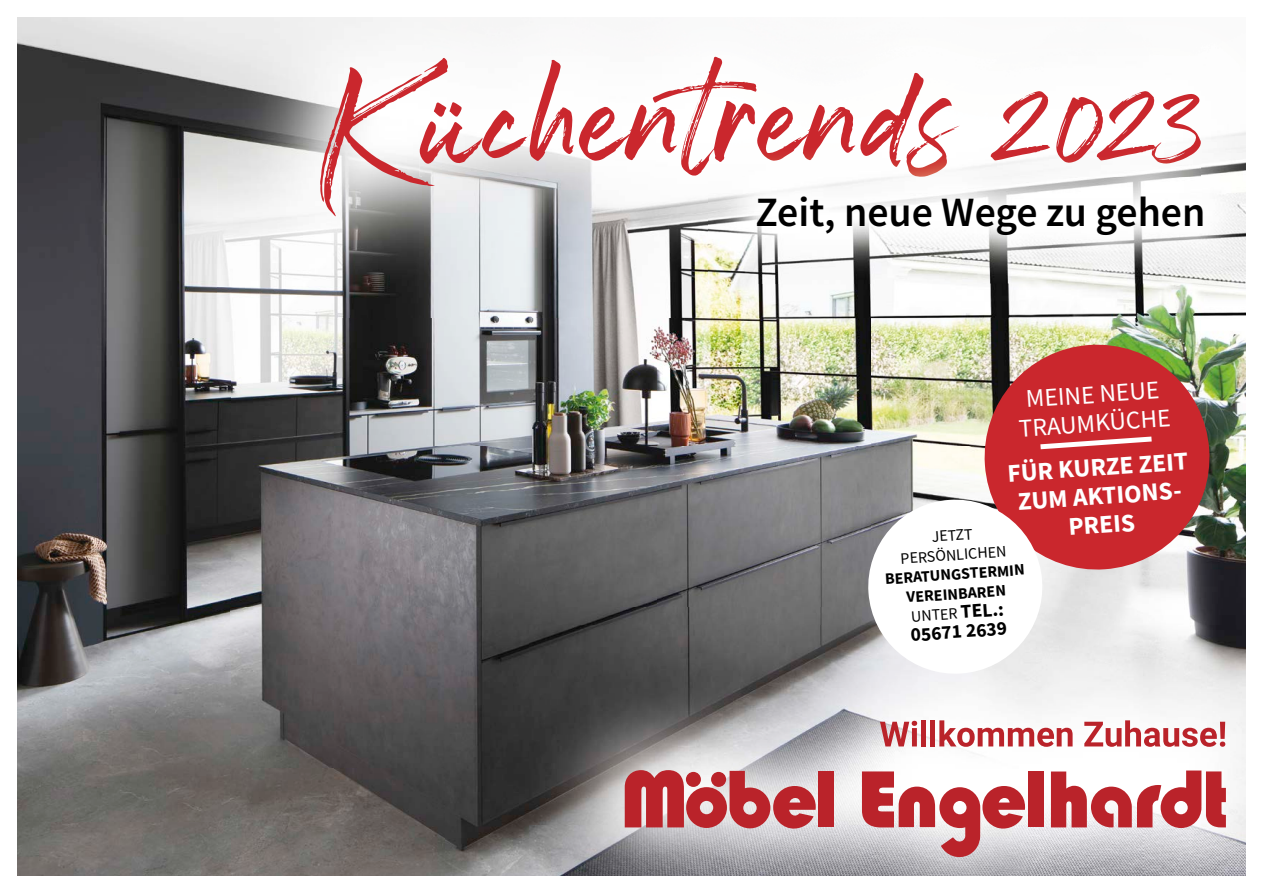
<style>
.page{position:relative;width:1263px;height:893px;background:#fff}
.page>*{position:absolute;margin:0;border:0;box-sizing:border-box;transform-origin:0 0}
.t1{font:127.65px "Rockville Solid";letter-spacing:-.04em;color:#ca272d;scale:1.1 1}
.t2{font:600 41.7px "Mada";color:#000}
.t3{font:700 25.5px/28.8px "Mada";color:#fff;text-align:center}
.t4{font:25.5px/28.8px "Mada";color:#fff;text-align:center}
.t5{font:700 19.5px "Mada";color:#000}
.t6{font:700 15.9px/19.5px "Mada";color:#000;text-align:center}
.t7{font:15.9px "Mada";color:#000}
.s1{font-weight:400}
.s2{font-size:19.5px}
</style>
<div class="page">
<img style="left:1086px;top:317px;width:160px;height:308px">
<img style="left:17px;top:17px;width:200px;height:161px">
<img style="left:17px;top:178px;width:213px;height:698px">
<img style="left:230px;top:317px;width:856px;height:290px">
<img style="left:230px;top:607px;width:321px;height:269px">
<img style="left:551px;top:607px;width:535px;height:18px">
<img style="left:217px;top:17px;width:206px;height:300px">
<img style="left:423px;top:177px;width:308px;height:140px">
<img style="left:731px;top:283px;width:515px;height:34px">
<img style="left:420px;top:57px;width:289px;height:120px">
<img style="left:978px;top:148px;width:268px;height:135px">
<img style="left:709px;top:177px;width:269px;height:106px">
<img style="left:709px;top:148px;width:492px;height:29px">
<img style="left:529px;top:625px;width:717px;height:251px">
<svg style="left:880px;top:721px;width:37px;height:25px"></svg>
<div style="left:921px;top:720px;width:5px;height:26px;background:#ba232a"></div>
<div style="left:930px;top:720px;width:5px;height:26px;background:#ba232a"></div>
<svg style="left:939px;top:720px;width:133px;height:27px"></svg>
<svg style="left:1084px;top:720px;width:141px;height:27px"></svg>
<div style="left:819px;top:771px;width:15px;height:56px;background:#ba232a"></div>
<div style="left:1028px;top:771px;width:15px;height:56px;background:#ba232a"></div>
<svg style="left:625px;top:770px;width:191px;height:59px;background:#c7686d"></svg>
<svg style="left:862px;top:771px;width:163px;height:86px"></svg>
<svg style="left:1051px;top:770px;width:175px;height:58px"></svg>
<img style="left:980px;top:341px;width:233px;height:233px">
<svg style="left:1040px;top:437px;width:112px;height:12px"></svg>
<svg style="left:865px;top:496px;width:180px;height:181px"></svg>
<h1 class="t1" style="left:321px;top:37px;width:801px">Küchentrends 2023</h1>
<h2 class="t2" style="left:755px;top:189px;width:451px">Zeit, neue Wege zu gehen</h2>
<p class="t7" style="left:931px;top:528px;width:42px;rotate:-4deg">JETZT</p>
<h3 class="t4" style="left:1016px;top:386px;width:154px;rotate:-4deg">MEINE NEUE<br>TRAUMKÜCHE</h3>
<h3 class="t3" style="left:1006px;top:461px;width:183px;rotate:-4deg">FÜR KURZE ZEIT<br>ZUM AKTIONS-</h3>
<h3 class="t3" style="left:1067px;top:514px;width:68px;rotate:-4deg">PREIS</h3>
<p class="t7" style="left:900px;top:550px;width:108px;rotate:-4deg">PERSÖNLICHEN</p>
<p class="t6" style="left:884px;top:570px;width:141px;rotate:-4deg">BERATUNGSTERMIN<br>VEREINBAREN<br><span class="s1">UNTER</span> <span class="s2">TEL.:</span></p>
<p class="t5" style="left:910px;top:624px;width:98px;rotate:-4deg">05671 2639</p>
</div>
